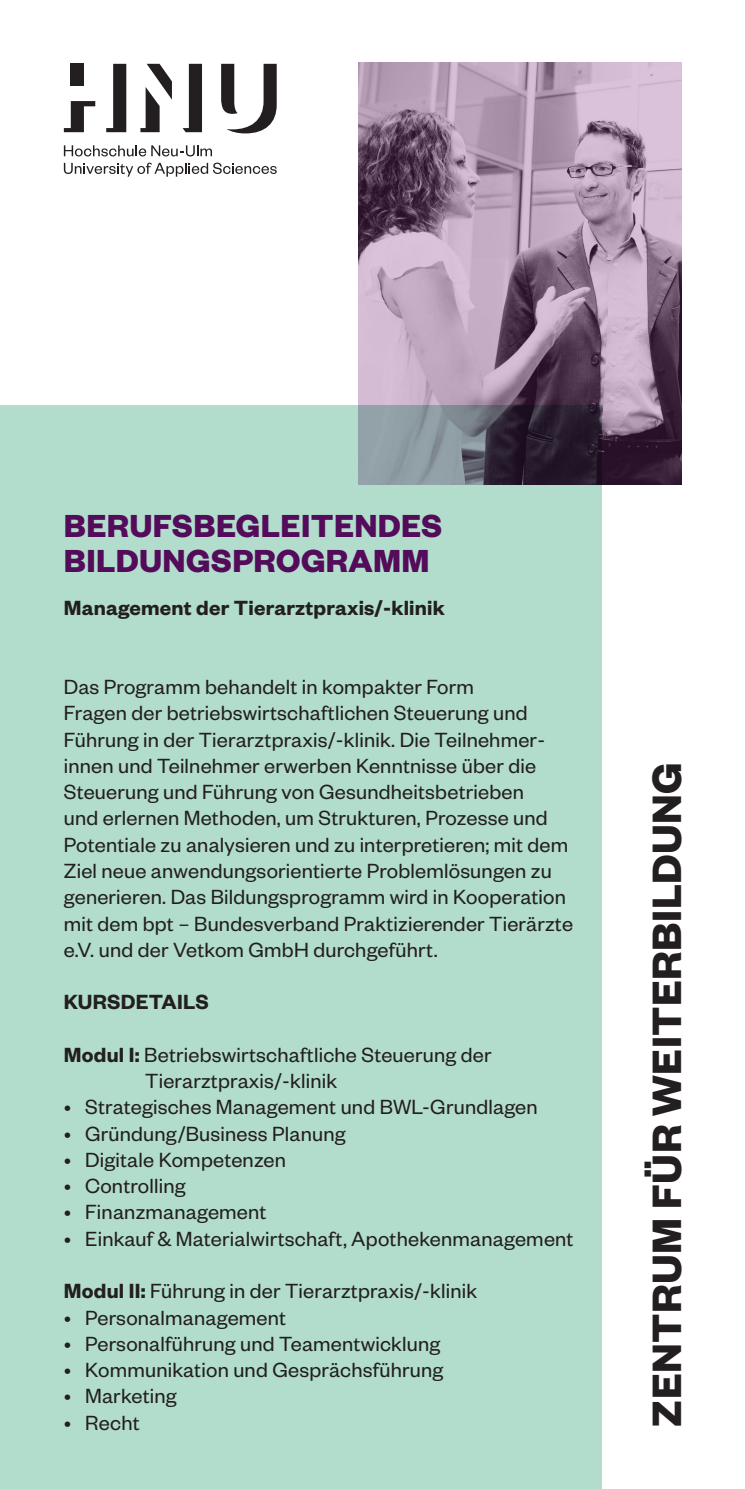
<style>
.page{position:relative;width:745px;height:1489px;background:#fff}
.page>*{position:absolute;margin:0;border:0;box-sizing:border-box;transform-origin:0 0}
.Headline_1{font:700 45px "Founders Grotesk";letter-spacing:.01em;color:#231f20}
.Headline_1-2{font:700 35px/35px "Founders Grotesk";letter-spacing:.01em;color:#530b5a}
.Headline_1-3{font:22.5px/26.2px "Founders Grotesk";letter-spacing:.01em;color:#231f20}
.Headline_1-4{font:600 22.5px "Founders Grotesk";letter-spacing:.01em;color:#231f20}
.s1{font-weight:600}
</style>
<div class="page">
<svg style="left:64px;top:145px;width:148px;height:11px"></svg>
<svg style="left:64px;top:163px;width:212px;height:14px"></svg>
<div style="left:71px;top:64px;width:13px;height:22px;background:#231f20"></div>
<svg style="left:64px;top:101px;width:31px;height:31px"></svg>
<svg style="left:106px;top:64px;width:20px;height:68px"></svg>
<svg style="left:221px;top:64px;width:55px;height:69px"></svg>
<svg style="left:182px;top:64px;width:20px;height:68px"></svg>
<svg style="left:140px;top:64px;width:32px;height:68px"></svg>
<div style="left:0;top:405px;width:601px;height:1083px;background:#b2ddcc"></div>
<img style="left:358px;top:62px;width:322px;height:422px">
<p class="Headline_1-2" style="left:64px;top:506px;width:380px">BERUFSBEGLEITENDES<br>BILDUNGSPROGRAMM</p>
<p class="Headline_1-4" style="left:64px;top:594px;width:382px">Management der Tierarztpraxis/-klinik</p>
<p class="Headline_1-3" style="left:64px;top:672px;width:510px">Das Programm behandelt in kompakter Form<br>Fragen der betriebswirtschaftlichen Steuerung und Führung in der Tierarztpraxis/-klinik. Die Teilnehmer&shy;innen und Teilnehmer erwerben Kenntnisse über die Steuerung und Führung von Gesundheitsbetrieben<br>und erlernen Methoden, um Strukturen, Prozesse und Potentiale zu analysieren und zu interpretieren; mit dem Ziel neue anwendungsorientierte Problemlösungen zu generieren. Das Bildungsprogramm wird in Kooperation mit dem bpt – Bundesverband Praktizierender Tierärzte e.V. und der Vetkom GmbH durchgeführt.</p>
<p class="Headline_1-4" style="left:64px;top:987px;width:146px">KURSDETAILS</p>
<p class="Headline_1-3" style="left:145px;top:1040px;width:348px;text-indent:-81px"><span class="s1">Modul I:</span> Betriebswirtschaftliche Steuerung der<br>Tierarztpraxis/-klinik</p>
<p class="Headline_1-3" style="left:64px;top:1092px;width:475px">• Strategisches Management und BWL-Grundlagen</p>
<p class="Headline_1-3" style="left:64px;top:1119px;width:283px">• Gründung/Business Planung</p>
<p class="Headline_1-3" style="left:64px;top:1145px;width:223px">• Digitale Kompetenzen</p>
<p class="Headline_1-3" style="left:64px;top:1171px;width:123px">• Controlling</p>
<p class="Headline_1-3" style="left:64px;top:1197px;width:204px">• Finanzmanagement</p>
<p class="Headline_1-3" style="left:64px;top:1224px;width:511px">• Einkauf &amp; Materialwirtschaft, Apothekenmanagement</p>
<p class="Headline_1-3" style="left:64px;top:1276px;width:414px"><span class="s1">Modul II:</span> Führung in der Tierarztpraxis/-klinik</p>
<p class="Headline_1-3" style="left:64px;top:1302px;width:224px">• Personalmanagement</p>
<p class="Headline_1-3" style="left:64px;top:1329px;width:378px">• Personalführung und Teamentwicklung</p>
<p class="Headline_1-3" style="left:64px;top:1355px;width:380px">• Kommunikation und Gesprächsführung</p>
<p class="Headline_1-3" style="left:64px;top:1381px;width:114px">• Marketing</p>
<p class="Headline_1-3" style="left:64px;top:1407px;width:77px">• Recht</p>
<p class="Headline_1" style="left:637px;top:1426px;width:666px;rotate:-90deg">ZENTRUM FÜR WEITERBILDUNG</p>
</div>
